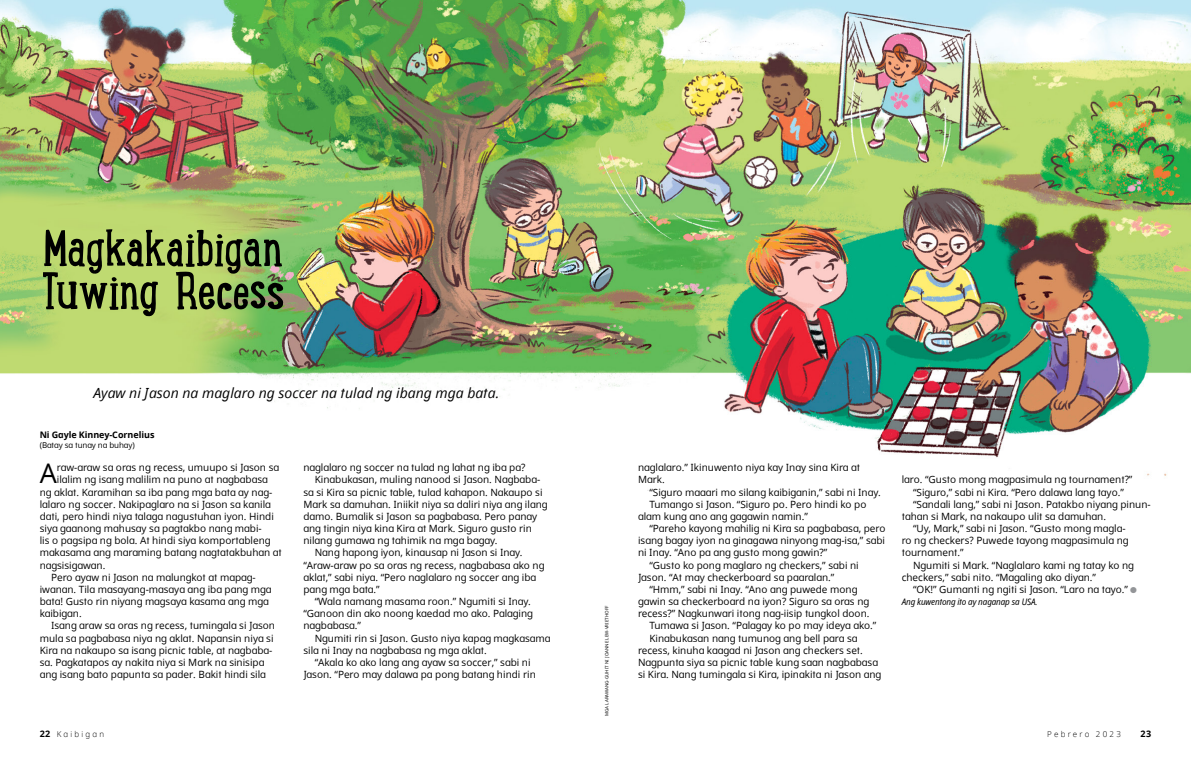
<style>
.page{position:relative;width:1191px;height:774px;background:#fff}
.page>*{position:absolute;margin:0;border:0;box-sizing:border-box;transform-origin:0 0}
.t1{font:55.9px/43px "Lunch Box Slab";letter-spacing:-.02em;color:#000;scale:1.05 1}
.ARTCL_para_first{font:27px "Dots Solidlds Lat";color:#000}
.t2{font:italic 14px "Dots Solidlds Lat";color:#000}
.ARTCL_para{font:10px/12.2px "Dots Solidlds Lat";color:#000}
.ARTCL_para_first-2{font:10px "Dots Solidlds Lat";color:#000}
.POP_para{font:italic 9px "Dots Solid Condlds Lat";letter-spacing:-.01em;color:#000}
.ARTCL-BY_para_first{font:700 9px "Dots Solidlds Lat";letter-spacing:-.005em;color:#000}
.t3{font:300 8px "Dots Solidlds Lat";letter-spacing:.28em;color:#000}
.ARTCL-BY_para{font:8px "Dots Solidlds Lat";letter-spacing:-.005em;color:#000}
.FIGimg-CRDT_para{font:4.5px "Dots Solidlds Lat";color:#000}
.s1{font-family:"Ding P Ilds Dpi";font-size:8.5px;color:#939598}
.s2{font-weight:700;font-size:9px}
</style>
<div class="page">
<img style="left:0;top:0;width:1191px;height:497px">
<p class="t1" style="left:41px;top:225px;width:233px">Magkakaibigan<br>Tuwing Recess</p>
<p class="t2" style="left:93px;top:382px;width:407px">Ayaw ni Jason na maglaro ng soccer na tulad ng ibang mga bata.</p>
<p class="ARTCL-BY_para_first" style="left:40px;top:428px;width:116px">Ni Gayle Kinney-Cornelius</p>
<p class="ARTCL-BY_para" style="left:40px;top:439px;width:97px">(Batay sa tunay na buhay)</p>
<p class="ARTCL_para_first" style="left:40px;top:454px;width:19px">A</p>
<p class="ARTCL_para_first-2" style="left:57px;top:460px;width:224px">raw-araw sa oras ng recess, umuupo si Jason sa</p>
<p class="ARTCL_para_first-2" style="left:57px;top:472px;width:212px">ilalim ng isang malilim na puno at nagbabasa</p>
<p class="ARTCL_para_first-2" style="left:40px;top:485px;width:234px">ng aklat. Karamihan sa iba pang mga bata ay nag-</p>
<p class="ARTCL_para_first-2" style="left:40px;top:497px;width:233px">lalaro ng soccer. Nakipaglaro na si Jason sa kanila</p>
<p class="ARTCL_para_first-2" style="left:40px;top:509px;width:236px">dati, pero hindi niya talaga nagustuhan iyon. Hindi</p>
<p class="ARTCL_para_first-2" style="left:40px;top:521px;width:224px">siya gaanong mahusay sa pagtakbo nang mabi-</p>
<p class="ARTCL_para_first-2" style="left:40px;top:533px;width:232px">lis o pagsipa ng bola. At hindi siya komportableng</p>
<p class="ARTCL_para_first-2" style="left:40px;top:545px;width:244px">makasama ang maraming batang nagtatakbuhan at</p>
<p class="ARTCL_para_first-2" style="left:40px;top:558px;width:67px">nagsisigawan.</p>
<p class="ARTCL_para" style="left:40px;top:571px;width:233px;text-indent:11px">Pero ayaw ni Jason na malungkot at mapag&shy;iwanan. Tila masayang-masaya ang iba pang mga bata! Gusto rin niyang magsaya kasama ang mga kaibigan.</p>
<p class="ARTCL_para" style="left:40px;top:620px;width:237px;text-indent:11px">Isang araw sa oras ng recess, tumingala si Jason mula sa pagbabasa niya ng aklat. Napansin niya si Kira na nakaupo sa isang picnic table, at nagbaba&shy;sa. Pagkatapos ay nakita niya si Mark na sinisipa ang isang bato papunta sa pader. Bakit hindi sila</p>
<p class="ARTCL_para" style="left:303px;top:461px;width:223px">naglalaro ng soccer na tulad ng lahat ng iba pa?</p>
<p class="ARTCL_para" style="left:303px;top:474px;width:245px;text-indent:11px">Kinabukasan, muling nanood si Jason. Nagbaba&shy;sa si Kira sa picnic table, tulad kahapon. Nakaupo si Mark sa damuhan. Iniikit niya sa daliri niya ang ilang damo. Bumalik si Jason sa pagbabasa. Pero panay ang tingin niya kina Kira at Mark. Siguro gusto rin nilang gumawa ng tahimik na mga bagay.</p>
<p class="ARTCL_para" style="left:303px;top:547px;width:242px;text-indent:11px">Nang hapong iyon, kinausap ni Jason si Inay. “Araw-araw po sa oras ng recess, nagbabasa ako ng aklat,” sabi niya. “Pero naglalaro ng soccer ang iba pang mga bata.”</p>
<p class="ARTCL_para" style="left:303px;top:595px;width:231px;text-indent:11px">“Wala namang masama roon.” Ngumiti si Inay. “Ganoon din ako noong kaedad mo ako. Palaging nagbabasa.”</p>
<p class="ARTCL_para" style="left:303px;top:632px;width:248px;text-indent:11px">Ngumiti rin si Jason. Gusto niya kapag magkasama sila ni Inay na nagbabasa ng mga aklat.</p>
<p class="ARTCL_para" style="left:303px;top:656px;width:234px;text-indent:11px">“Akala ko ako lang ang ayaw sa soccer,” sabi ni<br>Jason. “Pero may dalawa pa pong batang hindi rin</p>
<p class="FIGimg-CRDT_para" style="left:603px;top:716px;width:112px;rotate:-90deg">MGA LARAWANG-GUHIT NI JOANNE LEW-VRIETHOFF</p>
<p class="ARTCL_para" style="left:638px;top:461px;width:224px">naglalaro.” Ikinuwento niya kay Inay sina Kira at<br>Mark.</p>
<p class="ARTCL_para" style="left:649px;top:486px;width:233px">“Siguro maaari mo silang kaibiganin,” sabi ni Inay.</p>
<p class="ARTCL_para" style="left:638px;top:498px;width:230px;text-indent:11px">Tumango si Jason. “Siguro po. Pero hindi ko po alam kung ano ang gagawin namin.”</p>
<p class="ARTCL_para" style="left:638px;top:522px;width:249px;text-align:justify;text-indent:11px">“Pareho kayong mahilig ni Kira sa pagbabasa, pero isang bagay iyon na ginagawa ninyong mag-isa,” sabi ni Inay. “Ano pa ang gusto mong gawin?”</p>
<p class="ARTCL_para" style="left:638px;top:559px;width:222px;text-indent:11px">“Gusto ko pong maglaro ng checkers,” sabi ni<br>Jason. “At may checkerboard sa paaralan.”</p>
<p class="ARTCL_para" style="left:638px;top:583px;width:233px;text-align:center">“Hmm,” sabi ni Inay. “Ano ang puwede mong gawin sa checkerboard na iyon? Siguro sa oras ng recess?” Nagkunwari itong nag-iisip tungkol doon.</p>
<p class="ARTCL_para" style="left:649px;top:620px;width:228px">Tumawa si Jason. “Palagay ko po may ideya ako.”</p>
<p class="ARTCL_para" style="left:638px;top:632px;width:245px;text-indent:11px">Kinabukasan nang tumunog ang bell para sa recess, kinuha kaagad ni Jason ang checkers set.<br>Nagpunta siya sa picnic table kung saan nagbabasa si Kira. Nang tumingala si Kira, ipinakita ni Jason ang</p>
<p class="ARTCL_para" style="left:901px;top:474px;width:232px">laro. “Gusto mong magpasimula ng tournament?”</p>
<p class="ARTCL_para" style="left:913px;top:486px;width:212px">“Siguro,” sabi ni Kira. “Pero dalawa lang tayo.”</p>
<p class="ARTCL_para" style="left:901px;top:498px;width:250px;text-indent:11px">“Sandali lang,” sabi ni Jason. Patakbo niyang pinun&shy;tahan si Mark, na nakaupo ulit sa damuhan.</p>
<p class="ARTCL_para" style="left:901px;top:522px;width:228px;text-indent:11px">“Uy, Mark,” sabi ni Jason. “Gusto mong magla&shy;ro ng checkers? Puwede tayong magpasimula ng tournament.”</p>
<p class="ARTCL_para" style="left:901px;top:559px;width:234px;text-indent:11px">Ngumiti si Mark. “Naglalaro kami ng tatay ko ng checkers,” sabi nito. “Magaling ako diyan.”</p>
<p class="ARTCL_para" style="left:913px;top:583px;width:225px">“OK!” Gumanti ng ngiti si Jason. “Laro na tayo.” <span class="s1">●</span></p>
<p class="POP_para" style="left:901px;top:595px;width:137px">Ang kuwentong ito ay naganap sa USA.</p>
<p class="t3" style="left:40px;top:728px;width:66px"><span class="s2">22</span> Kaibigan</p>
<p class="t3" style="left:1047px;top:728px;width:75px">Pebrero 2023</p>
<p class="ARTCL-BY_para_first" style="left:1140px;top:727px;width:12px">23</p>
</div>
